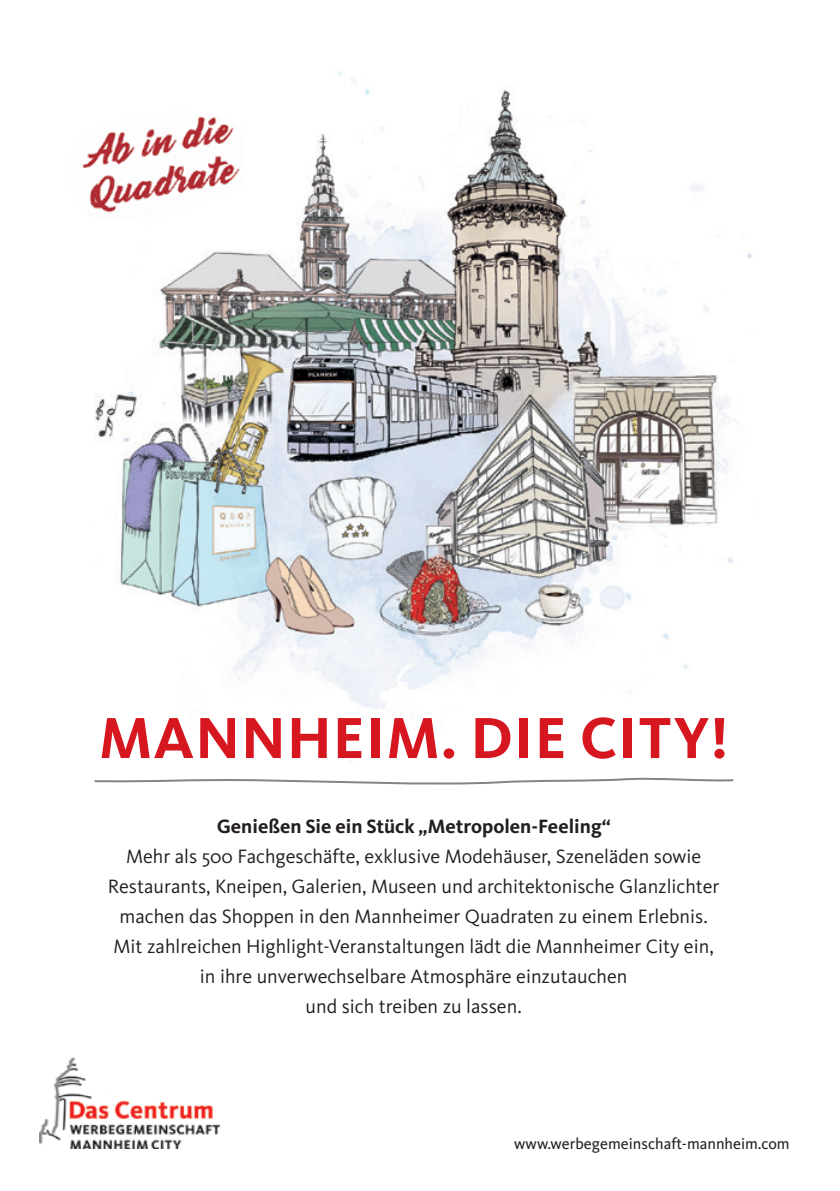
<style>
.page{position:relative;width:840px;height:1191px;background:#fff}
.page>*{position:absolute;margin:0;border:0;box-sizing:border-box;transform-origin:0 0}
.t1{font:700 60px "Kievit Pro";letter-spacing:.02em;color:#d7171f}
.t2{font:20px/30px "Kievit Pro";color:#231f20;text-align:center}
.t3{font:700 20px "Kievit Pro";color:#231f20}
.t4{font:16px "Kievit";color:#231f20}
</style>
<div class="page">
<img style="left:95px;top:71px;width:658px;height:680px">
<svg style="left:94px;top:777px;width:640px;height:8px"></svg>
<img style="left:35px;top:40px;width:246px;height:245px;border-radius:123px">
<img style="left:39px;top:1057px;width:182px;height:91px">
<div style="left:94px;top:1048px;width:132px;height:41px;background:#fff"></div>
<h1 class="t1" style="left:99px;top:702px;width:630px">MANNHEIM. DIE CITY!</h1>
<p class="t3" style="left:216px;top:814px;width:395px">Genießen Sie ein Stück „Metropolen-Feeling“</p>
<p class="t2" style="left:108px;top:840px;width:612px">Mehr als 500 Fachgeschäfte, exklusive Modehäuser, Szeneläden sowie Restaurants, Kneipen, Galerien, Museen und architektonische Glanzlichter machen das Shoppen in den Mannheimer Quadraten zu einem Erlebnis.<br>Mit zahlreichen Highlight-Veranstaltungen lädt die Mannheimer City ein, in ihre unverwechselbare Atmosphäre einzutauchen<br>und sich treiben zu lassen.</p>
<p class="t4" style="left:513px;top:1134px;width:277px">www.werbegemeinschaft-mannheim.com</p>
</div>
